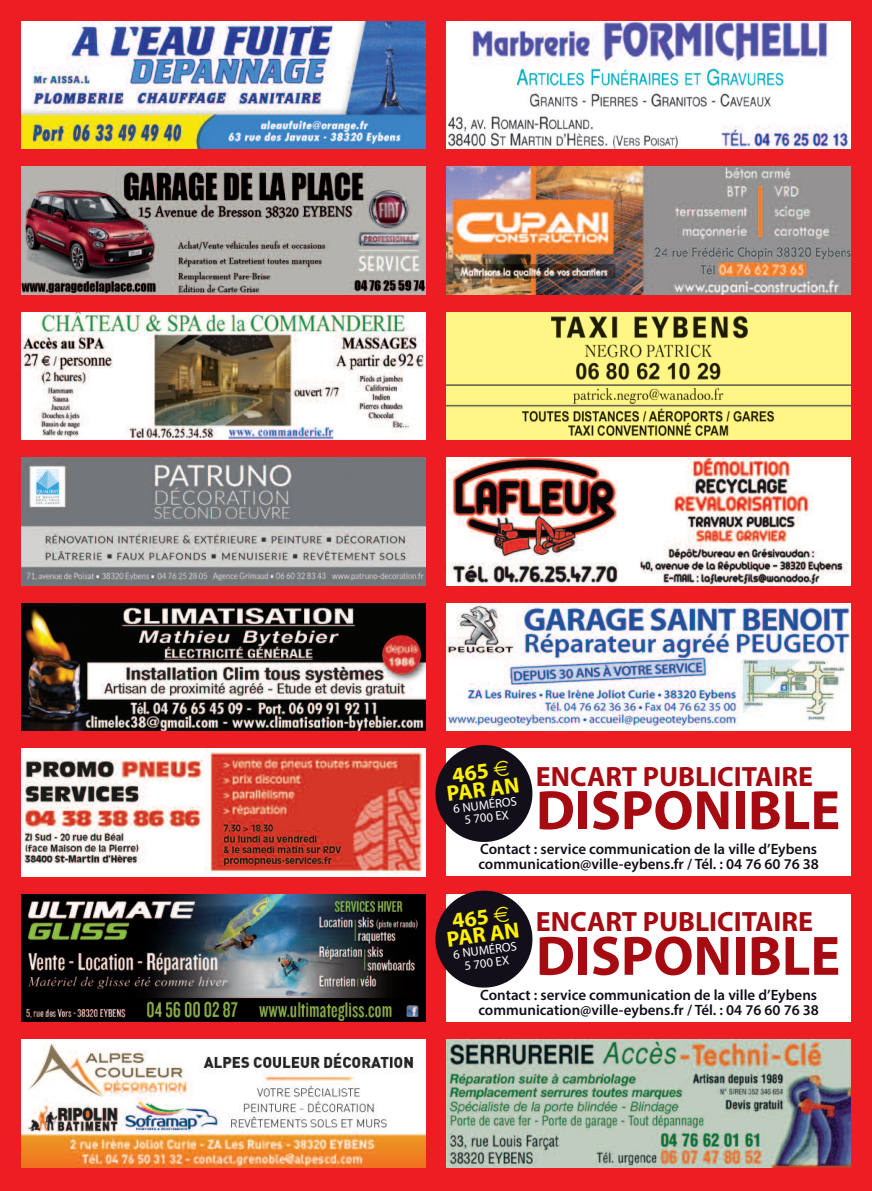
<style>
.page{position:relative;width:872px;height:1191px;background:#ee1d23}
.page>*{position:absolute;margin:0;border:0;box-sizing:border-box;transform-origin:0 0}
.t1{font:700 55.95px "Myriad";color:#a70b12}
.t2{font:700 27.9px "Myriad";color:#a70b12}
.t3{font:700 22.05px/17.5px "Myriad";color:#fff101}
.t4{font:600 15px/15px "Myriad Pro";color:#120f1a}
.t5{font:12.6px/12.8px "Myriad";color:#fff;text-align:center}
</style>
<div class="page">
<img style="left:21px;top:21px;width:404px;height:128px">
<img style="left:446px;top:21px;width:404px;height:128px">
<img style="left:21px;top:167px;width:404px;height:127px">
<img style="left:446px;top:167px;width:404px;height:127px">
<img style="left:21px;top:312px;width:404px;height:128px">
<img style="left:446px;top:312px;width:404px;height:128px">
<img style="left:21px;top:458px;width:404px;height:127px">
<img style="left:446px;top:458px;width:404px;height:127px">
<img style="left:21px;top:603px;width:404px;height:127px">
<img style="left:446px;top:603px;width:404px;height:127px">
<img style="left:21px;top:748px;width:404px;height:128px">
<div style="left:446px;top:748px;width:404px;height:128px;background:#fff"></div>
<img style="left:21px;top:894px;width:404px;height:127px">
<img style="left:21px;top:1039px;width:404px;height:128px">
<img style="left:446px;top:1039px;width:404px;height:128px">
<div style="left:446px;top:894px;width:404px;height:128px;background:#fff"></div>
<svg style="left:435px;top:745px;width:98px;height:97px"></svg>
<svg style="left:435px;top:890px;width:98px;height:98px"></svg>
<h3 class="t3" style="left:444px;top:769px;width:74px;text-indent:8px;rotate:-7deg">465<br>PAR AN</h3>
<h2 class="t2" style="left:536px;top:766px;width:279px">ENCART PUBLICITAIRE</h2>
<h1 class="t1" style="left:536px;top:789px;width:306px">DISPONIBLE</h1>
<p class="t5" style="left:453px;top:803px;width:65px;rotate:-7deg">6 NUMÉROS<br>5 700 EX</p>
<p class="t4" style="left:478px;top:843px;width:342px">Contact : service communication de la ville d’Eybens communication@ville-eybens.fr / Tél. : 04 76 60 76 38</p>
<h2 class="t2" style="left:536px;top:911px;width:279px">ENCART PUBLICITAIRE</h2>
<h1 class="t1" style="left:536px;top:935px;width:306px">DISPONIBLE</h1>
<h3 class="t3" style="left:444px;top:915px;width:74px;text-indent:8px;rotate:-7deg">465<br>PAR AN</h3>
<p class="t5" style="left:453px;top:949px;width:65px;rotate:-7deg">6 NUMÉROS<br>5 700 EX</p>
<p class="t4" style="left:478px;top:988px;width:342px">Contact : service communication de la ville d’Eybens communication@ville-eybens.fr / Tél. : 04 76 60 76 38</p>
</div>
